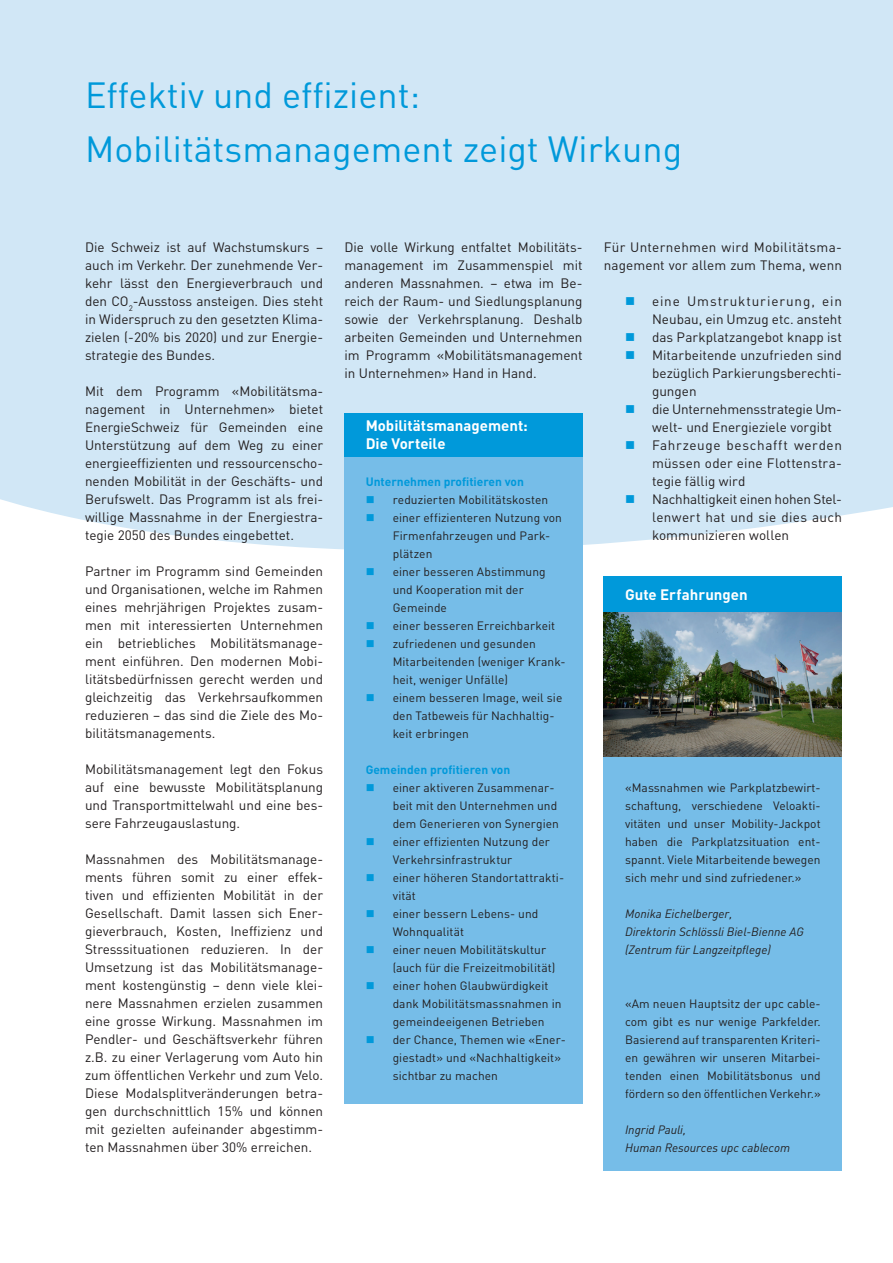
<style>
.page{position:relative;width:893px;height:1263px;background:#fff}
.page>*{position:absolute;margin:0;border:0;box-sizing:border-box;transform-origin:0 0}
.t1{font:36px/54px "DIN Pro";color:#0099da}
.t2{font:700 15px/18px "DIN Pro";color:#fff}
.t3{font:13.5px/18px "DIN Pro";color:#231f20;text-align:justify}
.t4{font:13.5px/18px "DIN Pro";letter-spacing:.02em;color:#231f20}
.t5{font:12px/18px "DIN Pro";letter-spacing:.005em;color:#231f20}
.t6{font:italic 12px/18px "DIN Pro";color:#231f20}
.t7{font:700 12px "DIN Pro";color:#0099da}
</style>
<div class="page">
<svg style="left:0;top:0;width:893px;height:620px;background:#d5e9f6"></svg>
<div style="left:344px;top:413px;width:239px;height:690px;background:#76bde8"></div>
<div style="left:344px;top:413px;width:239px;height:43px;background:#0099da"></div>
<div style="left:604px;top:576px;width:238px;height:594px;background:#76bde8"></div>
<div style="left:604px;top:576px;width:238px;height:36px;background:#0099da"></div>
<img style="left:604px;top:612px;width:238px;height:144px">
<svg style="left:626px;top:297px;width:8px;height:8px"></svg>
<svg style="left:626px;top:333px;width:8px;height:8px"></svg>
<svg style="left:626px;top:351px;width:8px;height:8px"></svg>
<svg style="left:626px;top:405px;width:8px;height:8px"></svg>
<svg style="left:626px;top:441px;width:8px;height:8px"></svg>
<svg style="left:626px;top:495px;width:8px;height:8px"></svg>
<h1 class="t1" style="left:85px;top:67px;width:599px">Effektiv und effizient:<br>Mobilitätsmanagement zeigt Wirkung</h1>
<p class="t3" style="left:85px;top:238px;width:240px">Die Schweiz ist auf Wachstumskurs – auch im Verkehr. Der zunehmende Ver&shy;kehr lässt den Energieverbrauch und den CO<sub>2</sub>-Ausstoss ansteigen. Dies steht in Widerspruch zu den gesetzten Klima&shy;zielen (-20% bis 2020) und zur Energie&shy;strategie des Bundes.</p>
<p class="t3" style="left:85px;top:382px;width:240px">Mit dem Programm «Mobilitätsma&shy;nagement in Unternehmen» bietet EnergieSchweiz für Gemeinden eine Unterstützung auf dem Weg zu einer energieeffizienten und ressourcenscho&shy;nenden Mobilität in der Geschäfts- und Berufswelt. Das Programm ist als frei&shy;willige Massnahme in der Energiestra&shy;tegie 2050 des Bundes eingebettet.</p>
<p class="t3" style="left:85px;top:562px;width:240px">Partner im Programm sind Gemeinden und Organisationen, welche im Rahmen eines mehrjährigen Projektes zusam&shy;men mit interessierten Unternehmen ein betriebliches Mobilitätsmanage&shy;ment einführen. Den modernen Mobi&shy;litätsbedürfnissen gerecht werden und gleichzeitig das Verkehrsaufkommen reduzieren – das sind die Ziele des Mo&shy;bilitätsmanagements.</p>
<p class="t3" style="left:85px;top:759px;width:240px">Mobilitätsmanagement legt den Fokus auf eine bewusste Mobilitätsplanung und Transportmittelwahl und eine bes&shy;sere Fahrzeugauslastung.</p>
<p class="t3" style="left:85px;top:849px;width:240px">Massnahmen des Mobilitätsmanage&shy;ments führen somit zu einer effek&shy;tiven und effizienten Mobilität in der Gesellschaft. Damit lassen sich Ener&shy;gieverbrauch, Kosten, Ineffizienz und Stresssituationen reduzieren. In der Umsetzung ist das Mobilitätsmanage&shy;ment kostengünstig – denn viele klei&shy;nere Massnahmen erzielen zusammen eine grosse Wirkung. Massnahmen im Pendler- und Geschäftsverkehr führen z.B. zu einer Verlagerung vom Auto hin zum öffentlichen Verkehr und zum Velo.<br>Diese Modalsplitveränderungen betra&shy;gen durchschnittlich 15% und können mit gezielten aufeinander abgestimm&shy;ten Massnahmen über 30% erreichen.</p>
<p class="t3" style="left:344px;top:237px;width:240px">Die volle Wirkung entfaltet Mobilitäts&shy;management im Zusammenspiel mit anderen Massnahmen. – etwa im Be&shy;reich der Raum- und Siedlungsplanung sowie der Verkehrsplanung. Deshalb arbeiten Gemeinden und Unternehmen im Programm «Mobilitätsmanagement in Unternehmen» Hand in Hand.</p>
<p class="t2" style="left:366px;top:416px;width:164px">Mobilitätsmanagement:<br>Die Vorteile</p>
<p class="t7" style="left:366px;top:474px;width:160px">Unternehmen profitieren von</p>
<p class="t5" style="left:393px;top:490px;width:174px">reduzierten Mobilitätskosten einer effizienteren Nutzung von<br>Firmenfahrzeugen und Park&shy;plätzen<br>einer besseren Abstimmung und Kooperation mit der<br>Gemeinde<br>einer besseren Erreichbarkeit zufriedenen und gesunden<br>Mitarbeitenden (weniger Krank&shy;heit, weniger Unfälle)<br>einem besseren Image, weil sie den Tatbeweis für Nachhaltig&shy;keit erbringen</p>
<p class="t7" style="left:366px;top:762px;width:146px">Gemeinden profitieren von</p>
<p class="t5" style="left:393px;top:778px;width:175px">einer aktiveren Zusammenar&shy;beit mit den Unternehmen und dem Generieren von Synergien einer effizienten Nutzung der<br>Verkehrsinfrastruktur<br>einer höheren Standortattrakti&shy;vität<br>einer bessern Lebens- und<br>Wohnqualität<br>einer neuen Mobilitätskultur (auch für die Freizeitmobilität) einer hohen Glaubwürdigkeit dank Mobilitätsmassnahmen in gemeindeeigenen Betrieben<br>der Chance, Themen wie «Ener&shy;giestadt» und «Nachhaltigkeit» sichtbar zu machen</p>
<p class="t4" style="left:604px;top:238px;width:240px">Für Unternehmen wird Mobilitätsma&shy;nagement vor allem zum Thema, wenn</p>
<p class="t3" style="left:652px;top:292px;width:191px;text-align:left">eine Umstrukturierung, ein<br>Neubau, ein Umzug etc. ansteht das Parkplatzangebot knapp ist<br>Mitarbeitende unzufrieden sind bezüglich Parkierungsberechti&shy;gungen<br>die Unternehmensstrategie Um&shy;welt- und Energieziele vorgibt<br>Fahrzeuge beschafft werden müssen oder eine Flottenstra&shy;tegie fällig wird<br>Nachhaltigkeit einen hohen Stel&shy;lenwert hat und sie dies auch kommunizieren wollen</p>
<p class="t2" style="left:625px;top:585px;width:124px">Gute Erfahrungen</p>
<p class="t5" style="left:625px;top:778px;width:197px;text-align:justify">«Massnahmen wie Parkplatzbewirt&shy;schaftung, verschiedene Veloakti&shy;vitäten und unser Mobility-Jackpot haben die Parkplatzsituation ent&shy;spannt. Viele Mitarbeitende bewegen sich mehr und sind zufriedener.»</p>
<p class="t6" style="left:625px;top:904px;width:180px">Monika Eichelberger,<br>Direktorin Schlössli Biel-Bienne AG (Zentrum für Langzeitpflege)</p>
<p class="t5" style="left:625px;top:994px;width:197px;text-align:justify">«Am neuen Hauptsitz der upc cable&shy;com gibt es nur wenige Parkfelder.<br>Basierend auf transparenten Kriteri&shy;en gewähren wir unseren Mitarbei&shy;tenden einen Mobilitätsbonus und fördern so den öffentlichen Verkehr.»</p>
<p class="t6" style="left:625px;top:1120px;width:167px">Ingrid Pauli,<br>Human Resources upc cablecom</p>
</div>
